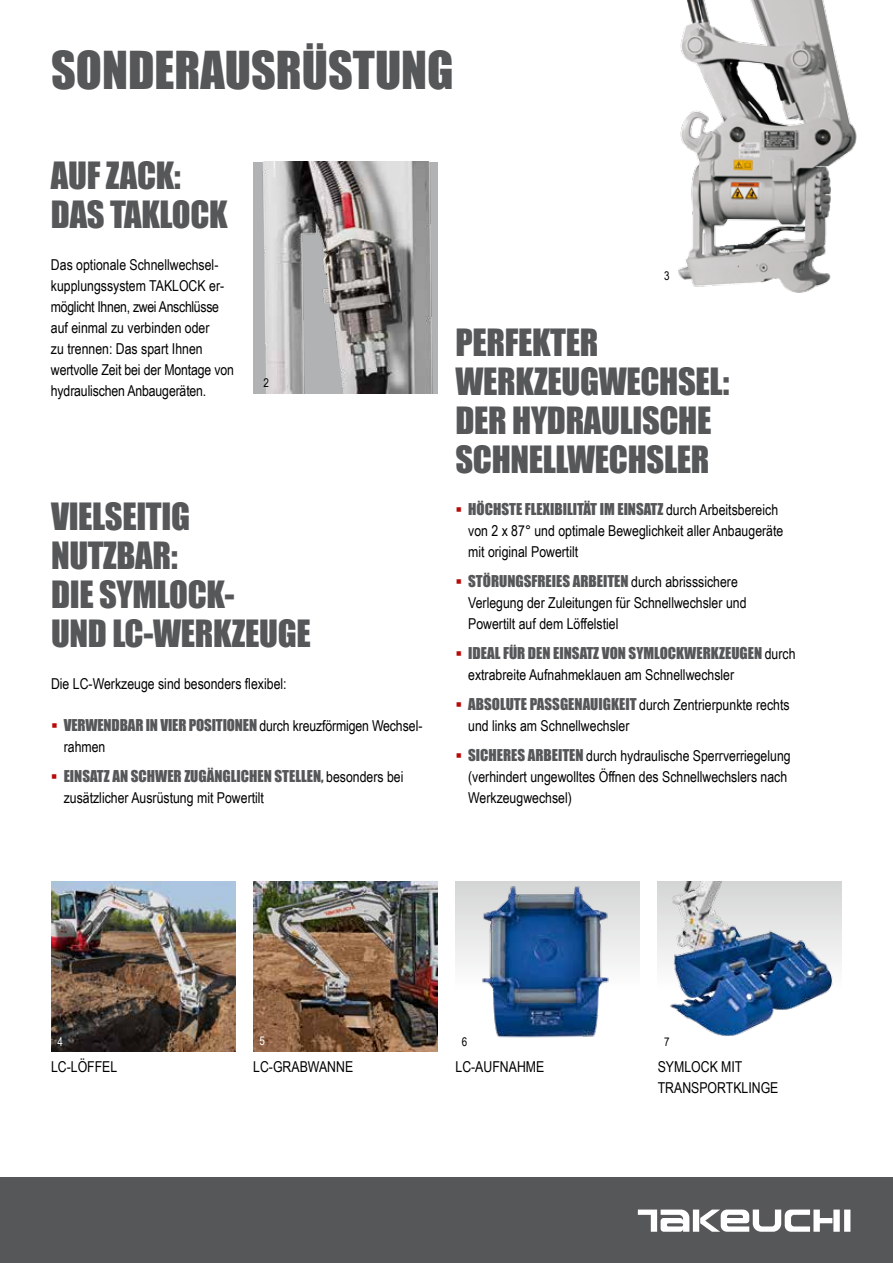
<style>
.page{position:relative;width:893px;height:1263px;background:#fff}
.page>*{position:absolute;margin:0;border:0;box-sizing:border-box;transform-origin:0 0}
.t1{font:48px "Impact";color:#555759}
.t2{font:34.5px/39px "Impact";letter-spacing:-.01em;color:#555759}
.t3{font:15px/21px "Arial Narrow";color:#000}
.t4{font:15px "Impact";color:#555759}
.t5{font:12px "Arial Narrow";color:#000}
.t6{font:12px "Arial Narrow";color:#fff}
.s1{font-family:"Arial Narrow";color:#000}
.s2{font-family:"Impact";color:#555759}
</style>
<div class="page">
<img style="left:253px;top:162px;width:184px;height:232px">
<img style="left:253px;top:881px;width:184px;height:171px">
<img style="left:51px;top:881px;width:184px;height:171px">
<img style="left:658px;top:881px;width:184px;height:156px">
<div style="left:455px;top:881px;width:185px;height:171px;background:linear-gradient(to bottom,#d9dada,#fff)"></div>
<img style="left:479px;top:884px;width:135px;height:168px">
<img style="left:678px;top:0;width:179px;height:293px">
<div style="left:0;top:1178px;width:893px;height:85px;background:#555759"></div>
<div style="left:844px;top:1209px;width:6px;height:23px;background:#fff"></div>
<div style="left:833px;top:1209px;width:7px;height:23px;background:#fff"></div>
<div style="left:693px;top:1209px;width:6px;height:23px;background:#fff"></div>
<svg style="left:700px;top:1209px;width:132px;height:23px"></svg>
<svg style="left:638px;top:1209px;width:51px;height:23px"></svg>
<h1 class="t1" style="left:51px;top:33px;width:404px">SONDERAUSRÜSTUNG</h1>
<h2 class="t2" style="left:51px;top:155px;width:178px">AUF ZACK:<br>DAS TAKLOCK</h2>
<p class="t3" style="left:51px;top:254px;width:185px">Das optionale Schnellwechsel&shy;kupplungssystem TAKLOCK er&shy;möglicht Ihnen, zwei Anschlüsse auf einmal zu verbinden oder<br>zu trennen: Das spart Ihnen wertvolle Zeit bei der Montage von hydraulischen Anbaugeräten.</p>
<p class="t5" style="left:263px;top:374px;width:7px">2</p>
<h2 class="t2" style="left:51px;top:496px;width:261px">VIELSEITIG<br>NUTZBAR:<br>DIE SYMLOCK-<br>UND LC-WERKZEUGE</h2>
<p class="t3" style="left:51px;top:672px;width:237px">Die LC-Werkzeuge sind besonders flexibel:</p>
<p class="t4" style="left:64px;top:713px;width:360px">VERWENDBAR IN VIER POSITIONEN <span class="s1">durch kreuzförmigen Wechsel-</span></p>
<p class="t3" style="left:64px;top:735px;width:43px">rahmen</p>
<p class="t4" style="left:64px;top:764px;width:341px">EINSATZ AN SCHWER ZUGÄNGLICHEN STELLEN, <span class="s1">besonders bei</span></p>
<p class="t3" style="left:64px;top:786px;width:202px">zusätzlicher Ausrüstung mit Powertilt</p>
<p class="t5" style="left:664px;top:267px;width:7px">3</p>
<h2 class="t2" style="left:455px;top:322px;width:275px">PERFEKTER<br>WERKZEUGWECHSEL:<br>DER HYDRAULISCHE<br>SCHNELLWECHSLER</h2>
<p class="t4" style="left:468px;top:497px;width:311px">HÖCHSTE FLEXIBILITÄT IM EINSATZ <span class="s1">durch Arbeitsbereich</span></p>
<p class="t3" style="left:468px;top:519px;width:317px">von 2 x 87° und optimale Beweglichkeit aller Anbaugeräte mit original Powertilt</p>
<p class="t4" style="left:468px;top:569px;width:271px">STÖRUNGSFREIES ARBEITEN <span class="s1">durch abrisssichere</span></p>
<p class="t3" style="left:468px;top:591px;width:280px">Verlegung der Zuleitungen für Schnellwechsler und<br>Powertilt auf dem Löffelstiel</p>
<p class="t4" style="left:468px;top:641px;width:329px">IDEAL FÜR DEN EINSATZ VON SYMLOCKWERKZEUGEN <span class="s1">durch</span></p>
<p class="t3" style="left:468px;top:659px;width:323px;line-height:30px">extrabreite Aufnahmeklauen am Schnellwechsler<br><span class="s2">ABSOLUTE PASSGENAUIGKEIT</span> durch Zentrierpunkte rechts</p>
<p class="t3" style="left:468px;top:710px;width:324px;line-height:30px">und links am Schnellwechsler<br><span class="s2">SICHERES ARBEITEN</span> durch hydraulische Sperrverriegelung</p>
<p class="t3" style="left:468px;top:765px;width:321px">(verhindert ungewolltes Öffnen des Schnellwechslers nach<br>Werkzeugwechsel)</p>
<p class="t6" style="left:57px;top:1032px;width:7px">4</p>
<p class="t6" style="left:260px;top:1032px;width:7px">5</p>
<p class="t3" style="left:51px;top:1055px;width:68px">LC-LÖFFEL</p>
<p class="t3" style="left:253px;top:1055px;width:102px">LC-GRABWANNE</p>
<p class="t5" style="left:462px;top:1033px;width:7px">6</p>
<p class="t5" style="left:664px;top:1033px;width:7px">7</p>
<p class="t3" style="left:455px;top:1055px;width:90px">LC-AUFNAHME</p>
<p class="t3" style="left:658px;top:1055px;width:122px">SYMLOCK MIT<br>TRANSPORTKLINGE</p>
</div>
